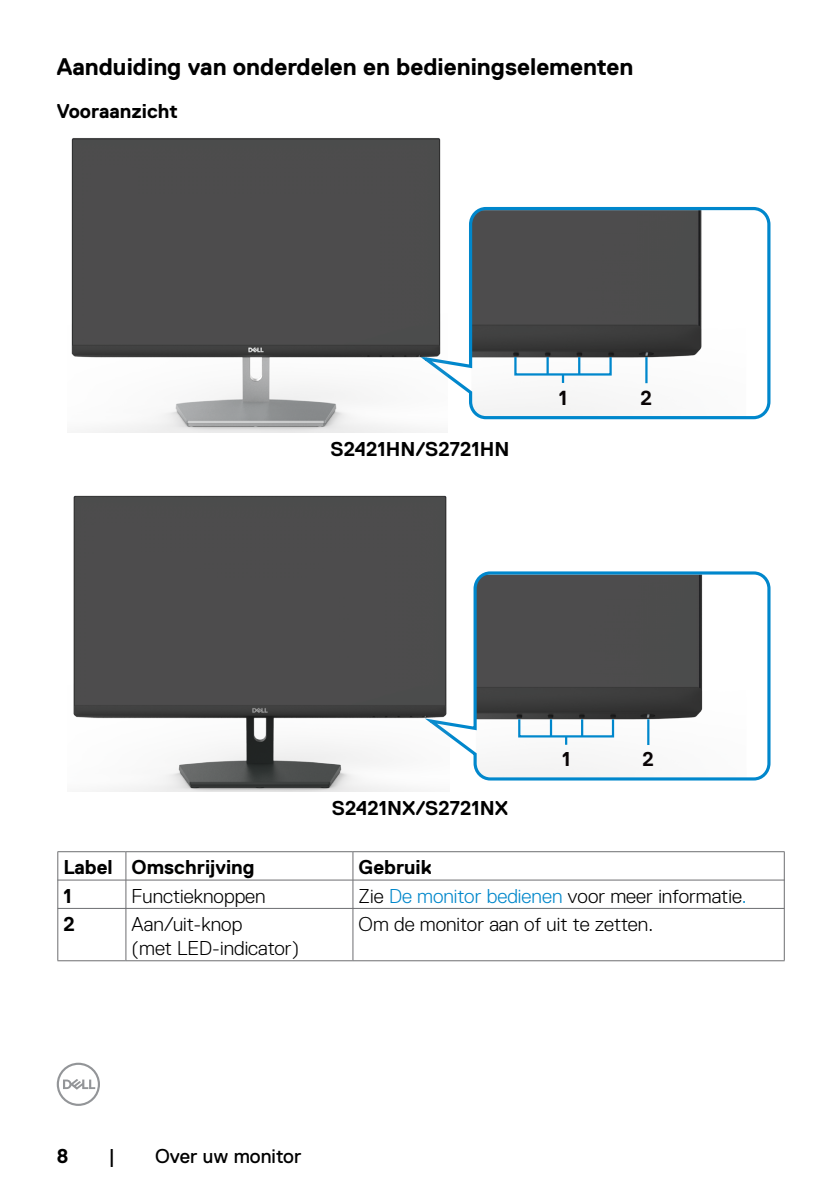
<style>
.page{position:relative;width:840px;height:1191px;background:#fff}
.page>*{position:absolute;margin:0;border:0;box-sizing:border-box;transform-origin:0 0}
.t1{font:700 24px "Dell Replica";color:#000}
.t2{font:700 20.2px "Dell Replica";color:#090405}
.t3{font:300 20px/24px "Dell Replica";color:#000}
.t4{font:700 20px "Dell Replica";color:#000}
.t5{font:20px "Dell Replica";color:#000}
.t6{font:700 20px "Dell Replica";color:#090405}
.s1{color:#0087cb}
</style>
<div class="page">
<svg style="left:57px;top:1062px;width:43px;height:44px"></svg>
<svg style="left:447px;top:207px;width:324px;height:213px"></svg>
<img style="left:71px;top:138px;width:376px;height:294px">
<svg style="left:449px;top:571px;width:322px;height:210px"></svg>
<img style="left:73px;top:495px;width:376px;height:296px">
<hr style="left:57px;top:851px;width:69px;height:1px;background:#6d6e71">
<hr style="left:126px;top:851px;width:226px;height:1px;background:#6d6e71">
<hr style="left:352px;top:851px;width:432px;height:1px;background:#6d6e71">
<hr style="left:57px;top:879px;width:69px;height:1px;background:#6d6e71">
<svg style="left:57px;top:852px;width:1px;height:56px"></svg>
<hr style="left:125px;top:879px;width:228px;height:1px;background:#6d6e71">
<svg style="left:125px;top:852px;width:1px;height:56px"></svg>
<hr style="left:352px;top:879px;width:432px;height:1px;background:#6d6e71">
<svg style="left:352px;top:852px;width:1px;height:56px"></svg>
<svg style="left:783px;top:852px;width:1px;height:56px"></svg>
<hr style="left:57px;top:908px;width:69px;height:1px;background:#6d6e71">
<hr style="left:57px;top:908px;width:1px;height:52px;background:#6d6e71">
<hr style="left:125px;top:908px;width:228px;height:1px;background:#6d6e71">
<hr style="left:125px;top:908px;width:1px;height:52px;background:#6d6e71">
<hr style="left:352px;top:908px;width:432px;height:1px;background:#6d6e71">
<hr style="left:352px;top:908px;width:1px;height:52px;background:#6d6e71">
<hr style="left:783px;top:908px;width:1px;height:52px;background:#6d6e71">
<hr style="left:57px;top:960px;width:69px;height:1px;background:#6d6e71">
<hr style="left:126px;top:960px;width:226px;height:1px;background:#6d6e71">
<hr style="left:352px;top:960px;width:432px;height:1px;background:#6d6e71">
<p class="t1" style="left:57px;top:54px;width:577px">Aanduiding van onderdelen en bedieningselementen</p>
<p class="t4" style="left:57px;top:100px;width:122px">Vooraanzicht</p>
<p class="t4" style="left:330px;top:438px;width:180px">S2421HN/S2721HN</p>
<p class="t2" style="left:558px;top:387px;width:10px">1</p>
<p class="t2" style="left:640px;top:387px;width:13px">2</p>
<p class="t4" style="left:331px;top:797px;width:178px">S2421NX/S2721NX</p>
<p class="t6" style="left:561px;top:748px;width:10px">1</p>
<p class="t6" style="left:642px;top:748px;width:13px">2</p>
<p class="t4" style="left:63px;top:856px;width:193px">Label Omschrijving</p>
<p class="t4" style="left:358px;top:856px;width:74px">Gebruik</p>
<p class="t4" style="left:63px;top:884px;width:10px">1</p>
<p class="t3" style="left:131px;top:884px;width:135px">Functieknoppen</p>
<p class="t3" style="left:358px;top:884px;width:389px">Zie <span class="s1">De monitor bedienen</span> voor meer informatie<span class="s1">.</span></p>
<p class="t4" style="left:63px;top:913px;width:13px">2</p>
<p class="t3" style="left:131px;top:912px;width:169px">Aan/uit-knop<br>(met LED-indicator)</p>
<p class="t3" style="left:358px;top:912px;width:296px">Om de monitor aan of uit te zetten.</p>
<p class="t4" style="left:57px;top:1144px;width:13px">8</p>
<p class="t5" style="left:108px;top:1144px;width:8px">|</p>
<p class="t5" style="left:155px;top:1144px;width:148px">Over uw monitor</p>
</div>
